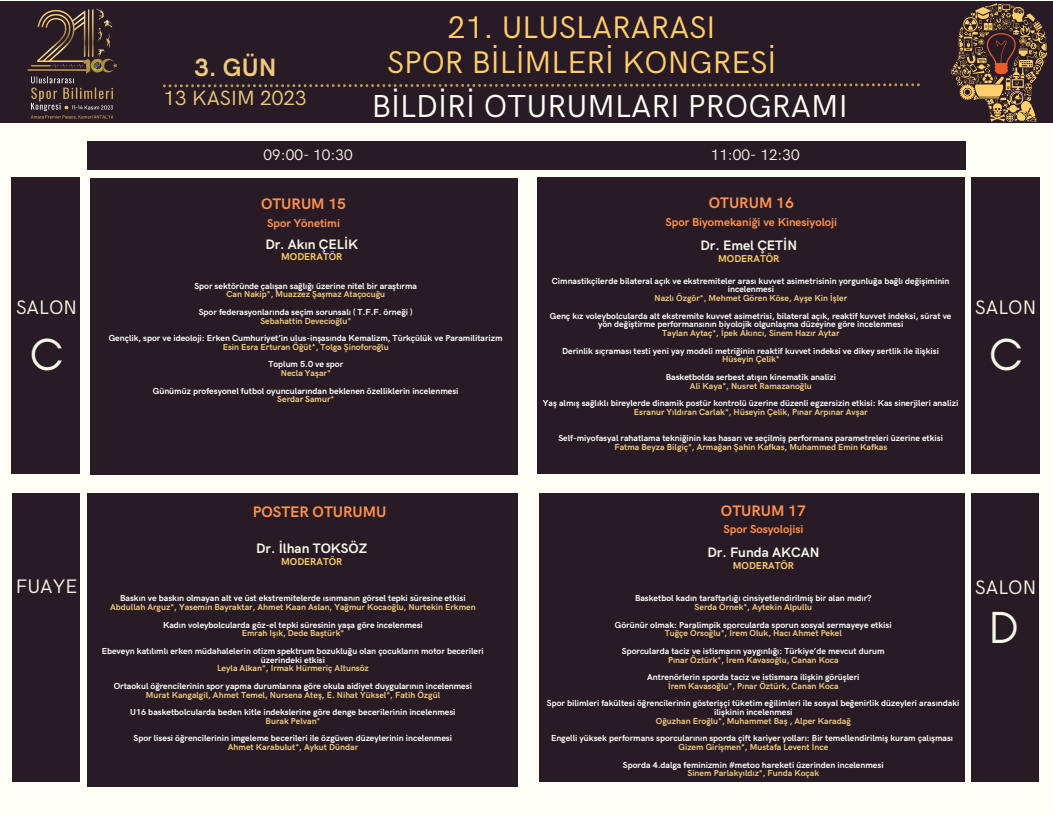
<style>
.page{position:relative;width:1053px;height:815px;background:#fff}
.page>*{position:absolute;margin:0;border:0;box-sizing:border-box;transform-origin:0 0}
.t1{font:45.75px "Glacial Indifference";color:#f6f6e9}
.t2{font:31.88px "HK Grotesk";color:#fffef5}
.t3{font:31.38px "HK Grotesk";color:#ffce6d}
.t4{font:700 25.12px "HK Grotesk";color:#eeca7e}
.t5{font:20.62px "HK Grotesk";color:#eeca7e}
.t6{font:19.62px "HK Grotesk";color:#f6f6e9}
.t7{font:700 15.25px "HK Grotesk";color:#ff914d}
.t8{font:15.25px "HK Grotesk";color:#f6f6e9}
.t9{font:700 13.75px "HK Grotesk";color:#f6f6e9}
.t10{font:700 11.5px "HK Grotesk";color:#ff914d}
.t11{font:700 10px "HK Grotesk";color:#ffce6d}
.t12{font:700 8.75px/8.8px "HK Grotesk";color:#fff;text-align:center}
.t13{font:700 8.75px "HK Grotesk";color:#eeca7e}
.t14{font:700 8.75px "HK Grotesk";color:#fffef5}
</style>
<div class="page">
<div style="left:0;top:0;width:1052px;height:814px;background:#fffef5"></div>
<div style="left:12px;top:177px;width:68px;height:296px;background:#291b25"></div>
<div style="left:0;top:1px;width:1052px;height:122px;background:#291b25"></div>
<div style="left:12px;top:493px;width:68px;height:288px;background:#291b25"></div>
<svg style="left:950px;top:3px;width:96px;height:119px"></svg>
<div style="left:87px;top:141px;width:878px;height:28px;background:#291b25"></div>
<img style="left:27px;top:8px;width:90px;height:111px">
<svg style="left:163px;top:83px;width:756px;height:4px"></svg>
<svg style="left:998px;top:177px;width:31px;height:1px"></svg>
<div style="left:970px;top:178px;width:69px;height:296px;background:#291b25"></div>
<div style="left:971px;top:493px;width:68px;height:288px;background:#291b25"></div>
<div style="left:537px;top:178px;width:428px;height:296px;background:#291b25"></div>
<div style="left:539px;top:493px;width:426px;height:289px;background:#291b25"></div>
<div style="left:90px;top:179px;width:427px;height:296px;background:#291b25"></div>
<div style="left:87px;top:493px;width:431px;height:293px;background:#291b25"></div>
<p class="t6" style="left:16px;top:296px;width:63px">SALON</p>
<p class="t1" style="left:30px;top:326px;width:35px">C</p>
<p class="t6" style="left:16px;top:575px;width:63px">FUAYE</p>
<p class="t4" style="left:194px;top:54px;width:84px">3. GÜN</p>
<p class="t5" style="left:163px;top:86px;width:145px">13 KASIM 2023</p>
<p class="t3" style="left:448px;top:10px;width:269px">21. ULUSLARARASI</p>
<p class="t3" style="left:387px;top:45px;width:391px">SPOR BİLİMLERİ KONGRESİ</p>
<p class="t2" style="left:371px;top:89px;width:477px">BİLDİRİ OTURUMLARI PROGRAMI</p>
<p class="t8" style="left:263px;top:146px;width:90px">09:00- 10:30</p>
<p class="t8" style="left:710px;top:146px;width:90px">11:00- 12:30</p>
<p class="t7" style="left:261px;top:195px;width:87px">OTURUM 15</p>
<p class="t10" style="left:267px;top:216px;width:74px">Spor Yönetimi</p>
<p class="t7" style="left:708px;top:194px;width:87px">OTURUM 16</p>
<p class="t10" style="left:665px;top:215px;width:173px">Spor Biyomekaniği ve Kinesiyoloji</p>
<p class="t9" style="left:265px;top:236px;width:94px">Dr. Akın ÇELİK</p>
<p class="t11" style="left:281px;top:251px;width:63px">MODERATÖR</p>
<p class="t9" style="left:700px;top:238px;width:98px">Dr. Emel ÇETİN</p>
<p class="t11" style="left:718px;top:253px;width:63px">MODERATÖR</p>
<p class="t12" style="left:194px;top:281px;width:224px">Spor sektöründe çalışan sağlığı üzerine nitel bir araştırma</p>
<p class="t13" style="left:226px;top:289px;width:160px">Can Nakip*, Muazzez Şaşmaz Ataçocuğu</p>
<p class="t12" style="left:199px;top:308px;width:215px">Spor federasyonlarında seçim sorunsalı ( T.F.F. örneği )</p>
<p class="t13" style="left:260px;top:316px;width:92px">Sebahattin Devecioğlu*</p>
<p class="t12" style="left:109px;top:334px;width:395px">Gençlik, spor ve ideoloji: Erken Cumhuriyet’in ulus-inşasında Kemalizm, Türkçülük ve Paramilitarizm</p>
<p class="t13" style="left:223px;top:342px;width:167px">Esin Esra Erturan Öğüt*, Tolga Şinoforoğlu</p>
<p class="t12" style="left:268px;top:360px;width:76px">Toplum 5.0 ve spor</p>
<p class="t13" style="left:281px;top:368px;width:51px">Necla Yaşar*</p>
<p class="t12" style="left:153px;top:386px;width:307px">Günümüz profesyonel futbol oyuncularından beklenen özelliklerin incelenmesi</p>
<p class="t13" style="left:277px;top:394px;width:59px">Serdar Samur*</p>
<p class="t12" style="left:552px;top:276px;width:399px">Cimnastikçilerde bilateral açık ve ekstremiteler arası kuvvet asimetrisinin yorgunluğa bağlı değişiminin incelenmesi</p>
<p class="t13" style="left:654px;top:293px;width:194px">Nazlı Özgör*, Mehmet Gören Köse, Ayşe Kin İşler</p>
<p class="t12" style="left:550px;top:311px;width:403px">Genç kız voleybolcularda alt ekstremite kuvvet asimetrisi, bilateral açık, reaktif kuvvet indeksi, sürat ve yön değiştirme performansının biyolojik olgunlaşma düzeyine göre incelenmesi</p>
<p class="t13" style="left:662px;top:328px;width:179px">Taylan Aytaç*, İpek Akıncı, Sinem Hazır Aytar</p>
<p class="t12" style="left:562px;top:346px;width:378px">Derinlik sıçraması testi yeni yay modeli metriğinin reaktif kuvvet indeksi ve dikey sertlik ile ilişkisi</p>
<p class="t13" style="left:722px;top:354px;width:59px">Hüseyin Çelik*</p>
<p class="t12" style="left:665px;top:373px;width:172px">Basketbolda serbest atışın kinematik analizi</p>
<p class="t13" style="left:690px;top:381px;width:123px">Ali Kaya*, Nusret Ramazanoğlu</p>
<p class="t12" style="left:543px;top:399px;width:417px">Yaş almış sağlıklı bireylerde dinamik postür kontrolü üzerine düzenli egzersizin etkisi: Kas sinerjileri analizi</p>
<p class="t13" style="left:634px;top:407px;width:235px">Esranur Yıldıran Carlak*, Hüseyin Çelik, Pınar Arpınar Avşar</p>
<p class="t12" style="left:558px;top:434px;width:386px">Self-miyofasyal rahatlama tekniğinin kas hasarı ve seçilmiş performans parametreleri üzerine etkisi</p>
<p class="t13" style="left:614px;top:442px;width:274px">Fatma Beyza Bilgiç*, Armağan Şahin Kafkas, Muhammed Emin Kafkas</p>
<p class="t6" style="left:975px;top:296px;width:63px">SALON</p>
<p class="t1" style="left:989px;top:326px;width:35px">C</p>
<p class="t7" style="left:253px;top:503px;width:135px">POSTER OTURUMU</p>
<p class="t9" style="left:256px;top:541px;width:113px">Dr. İlhan TOKSÖZ</p>
<p class="t11" style="left:281px;top:556px;width:63px">MODERATÖR</p>
<p class="t12" style="left:120px;top:594px;width:347px">Baskın ve baskın olmayan alt ve üst ekstremitelerde ısınmanın görsel tepki süresine etkisi</p>
<p class="t13" style="left:110px;top:602px;width:367px">Abdullah Arguz*, Yasemin Bayraktar, Ahmet Kaan Aslan, Yağmur Kocaoğlu, Nurtekin Erkmen</p>
<p class="t12" style="left:163px;top:620px;width:261px">Kadın voleybolcularda göz-el tepki süresinin yaşa göre incelenmesi</p>
<p class="t13" style="left:242px;top:628px;width:104px">Emrah Işık, Dede Baştürk*</p>
<p class="t12" style="left:102px;top:647px;width:383px">Ebeveyn katılımlı erken müdahalelerin otizm spektrum bozukluğu olan çocukların motor becerileri üzerindeki etkisi</p>
<p class="t13" style="left:217px;top:663px;width:153px">Leyla Alkan*, Irmak Hürmeriç Altunsöz</p>
<p class="t12" style="left:114px;top:682px;width:360px">Ortaokul öğrencilerinin spor yapma durumlarına göre okula aidiyet duygularının incelenmesi</p>
<p class="t13" style="left:146px;top:689px;width:296px">Murat Kangalgil, Ahmet Temel, Nursena Ateş, E. Nihat Yüksel*, Fatih Özgül</p>
<p class="t12" style="left:130px;top:708px;width:327px">U16 basketbolcularda beden kitle indekslerine göre denge becerilerinin incelenmesi</p>
<p class="t13" style="left:265px;top:716px;width:56px">Burak Pelvan*</p>
<p class="t12" style="left:134px;top:734px;width:320px">Spor lisesi öğrencilerinin imgeleme becerileri ile özgüven düzeylerinin incelenmesi</p>
<p class="t13" style="left:228px;top:742px;width:132px">Ahmet Karabulut*, Aykut Dündar</p>
<p class="t7" style="left:721px;top:502px;width:87px">OTURUM 17</p>
<p class="t10" style="left:723px;top:523px;width:82px">Spor Sosyolojisi</p>
<p class="t9" style="left:707px;top:545px;width:114px">Dr. Funda AKCAN</p>
<p class="t11" style="left:732px;top:560px;width:63px">MODERATÖR</p>
<p class="t12" style="left:635px;top:594px;width:238px">Basketbol kadın taraftarlığı cinsiyetlendirilmiş bir alan mıdır?</p>
<p class="t13" style="left:694px;top:602px;width:119px">Serda Örnek*, Aytekin Alpullu</p>
<p class="t12" style="left:615px;top:620px;width:278px">Görünür olmak: Paralimpik sporcularda sporun sosyal sermayeye etkisi</p>
<p class="t13" style="left:664px;top:628px;width:179px">Tuğçe Örsoğlu*, İrem Oluk, Hacı Ahmet Pekel</p>
<p class="t12" style="left:622px;top:647px;width:264px">Sporcularda taciz ve istismarın yaygınlığı: Türkiye’de mevcut durum</p>
<p class="t13" style="left:668px;top:654px;width:172px">Pınar Öztürk*, İrem Kavasoğlu, Canan Koca</p>
<p class="t12" style="left:647px;top:673px;width:214px">Antrenörlerin sporda taciz ve istismara ilişkin görüşleri</p>
<p class="t13" style="left:668px;top:681px;width:172px">İrem Kavasoğlu*, Pınar Öztürk, Canan Koca</p>
<p class="t12" style="left:547px;top:699px;width:414px">Spor bilimleri fakültesi öğrencilerinin gösterişçi tüketim eğilimleri ile sosyal beğenirlik düzeyleri arasındaki ilişkinin incelenmesi</p>
<p class="t13" style="left:656px;top:716px;width:196px">Oğuzhan Eroğlu*, Muhammet Baş , Alper Karadağ</p>
<p class="t14" style="left:551px;top:733px;width:403px">Engelli yüksek performans sporcularının sporda çift kariyer yolları: Bir temellendirilmiş kuram çalışması</p>
<p class="t13" style="left:678px;top:742px;width:151px">Gizem Girişmen*, Mustafa Levent İnce</p>
<p class="t12" style="left:623px;top:760px;width:262px">Sporda 4.dalga feminizmin #metoo hareketi üzerinden incelenmesi</p>
<p class="t13" style="left:687px;top:768px;width:133px">Sinem Parlakyıldız*, Funda Koçak</p>
<p class="t6" style="left:975px;top:576px;width:63px">SALON</p>
<p class="t1" style="left:988px;top:599px;width:31px">D</p>
</div>
